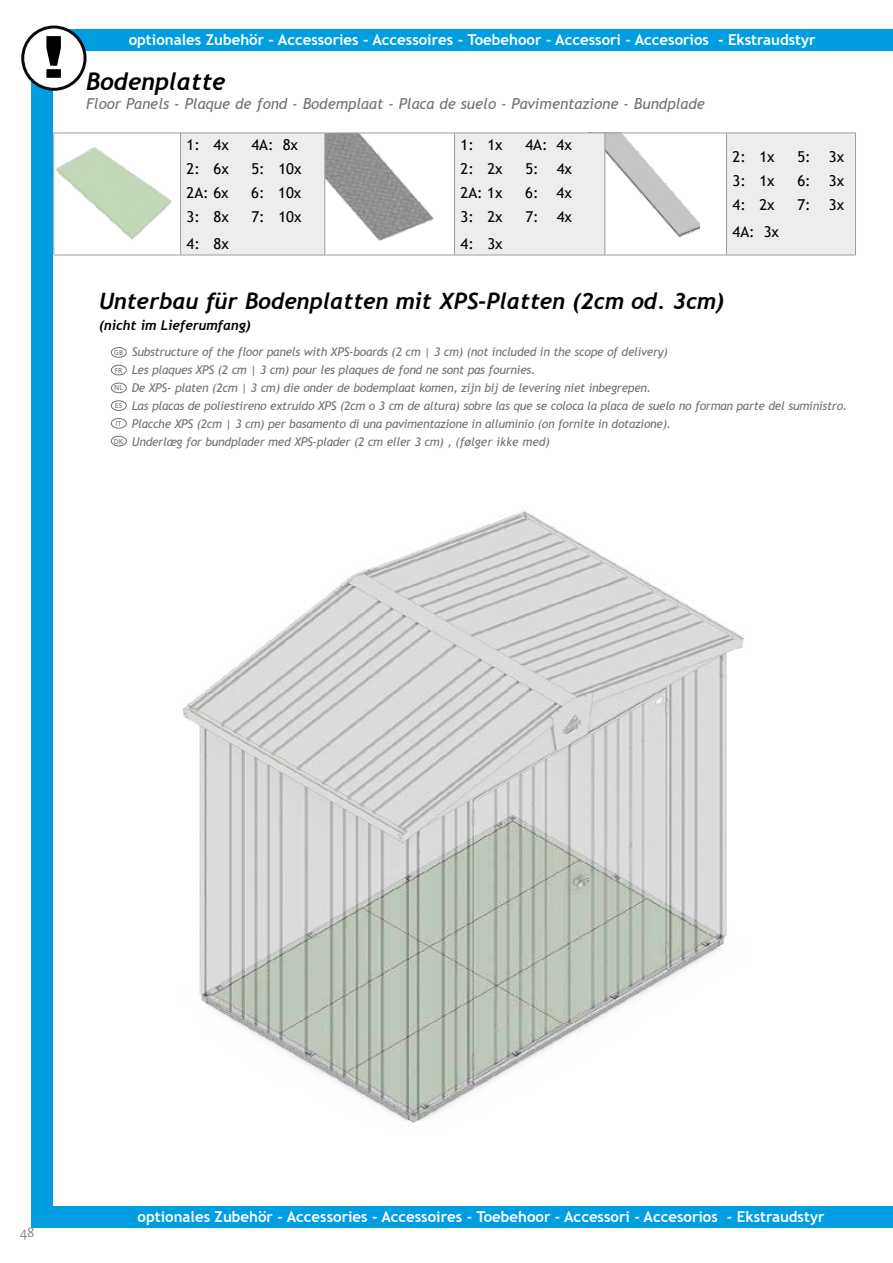
<style>
.page{position:relative;width:893px;height:1263px;background:#fff}
.page>*{position:absolute;margin:0;border:0;box-sizing:border-box;transform-origin:0 0}
.t1{font:italic 700 24px "Trebuchet";color:#000}
.t2{font:italic 700 22.5px "Trebuchet";color:#000}
.t3{font:700 15px "Trebuchet MS";color:#fff}
.t4{font:15px "Trebuchet MS";color:#000}
.t5{font:italic 15px "Trebuchet MS";color:#707172}
.t6{font:italic 700 13.5px "Trebuchet";color:#000}
.t7{font:300 13.5px "The Sans";color:#707172}
.t8{font:italic 12px/18px "Trebuchet MS";letter-spacing:-.02em;color:#707172}
.t9{font:7.05px "Frutiger LT Std";color:#707172}
</style>
<div class="page">
<div style="left:31px;top:75px;width:21px;height:1152px;background:#009ee0"></div>
<div style="left:49px;top:1206px;width:844px;height:21px;background:#009ee0"></div>
<div style="left:52px;top:29px;width:841px;height:22px;background:#009ee0"></div>
<img style="left:52px;top:147px;width:120px;height:103px">
<svg style="left:181px;top:134px;width:674px;height:121px;fill:#eceded"></svg>
<hr style="left:54px;top:133px;width:127px;height:1px;background:#9c9e9f">
<hr style="left:54px;top:133px;width:1px;height:122px;background:#9c9e9f">
<hr style="left:181px;top:133px;width:144px;height:1px;background:#9c9e9f">
<hr style="left:180px;top:133px;width:1px;height:122px;background:#9c9e9f">
<hr style="left:325px;top:133px;width:129px;height:1px;background:#9c9e9f">
<hr style="left:325px;top:133px;width:1px;height:122px;background:#9c9e9f">
<hr style="left:454px;top:133px;width:151px;height:1px;background:#9c9e9f">
<hr style="left:454px;top:133px;width:1px;height:122px;background:#9c9e9f">
<hr style="left:605px;top:133px;width:121px;height:1px;background:#9c9e9f">
<hr style="left:726px;top:133px;width:130px;height:1px;background:#9c9e9f">
<hr style="left:54px;top:255px;width:127px;height:1px;background:#9c9e9f">
<hr style="left:181px;top:255px;width:144px;height:1px;background:#9c9e9f">
<hr style="left:325px;top:255px;width:129px;height:1px;background:#9c9e9f">
<hr style="left:454px;top:255px;width:151px;height:1px;background:#9c9e9f">
<hr style="left:605px;top:255px;width:121px;height:1px;background:#9c9e9f">
<hr style="left:726px;top:255px;width:130px;height:1px;background:#9c9e9f">
<hr style="left:605px;top:133px;width:1px;height:122px;background:#9c9e9f">
<hr style="left:726px;top:133px;width:1px;height:122px;background:#9c9e9f">
<hr style="left:855px;top:133px;width:1px;height:122px;background:#9c9e9f">
<img style="left:182px;top:509px;width:562px;height:614px">
<div style="left:111px;top:347px;width:15px;height:10px;border:1px solid #707172;border-radius:50%"></div>
<div style="left:111px;top:365px;width:15px;height:10px;border:1px solid #707172;border-radius:50%"></div>
<div style="left:111px;top:383px;width:15px;height:10px;border:1px solid #707172;border-radius:50%"></div>
<div style="left:111px;top:418px;width:15px;height:10px;border:1px solid #707172;border-radius:50%"></div>
<div style="left:111px;top:401px;width:15px;height:10px;border:1px solid #707172;border-radius:50%"></div>
<div style="left:23px;top:27px;width:62px;height:62px;background:#fff;border-radius:50%"></div>
<div style="left:21px;top:26px;width:66px;height:65px;border:3px solid #0a0a0b;border-radius:50%"></div>
<svg style="left:46px;top:36px;width:15px;height:42px"></svg>
<div style="left:111px;top:436px;width:15px;height:10px;border:1px solid #707172;border-radius:50%"></div>
<p class="t3" style="left:129px;top:30px;width:688px">optionales Zubehör - Accessories - Accessoires - Toebehoor - Accessori - Accesorios - Ekstraudstyr</p>
<h1 class="t1" style="left:86px;top:66px;width:141px">Bodenplatte</h1>
<p class="t5" style="left:86px;top:95px;width:620px">Floor Panels - Plaque de fond - Bodemplaat - Placa de suelo - Pavimentazione - Bundplade</p>
<p class="t4" style="left:187px;top:135px;width:44px">1: 4x</p>
<p class="t4" style="left:251px;top:135px;width:48px">4A: 8x</p>
<p class="t4" style="left:187px;top:159px;width:44px">2: 6x</p>
<p class="t4" style="left:251px;top:159px;width:52px">5: 10x</p>
<p class="t4" style="left:187px;top:183px;width:44px">2A: 6x</p>
<p class="t4" style="left:251px;top:183px;width:52px">6: 10x</p>
<p class="t4" style="left:187px;top:207px;width:44px">3: 8x</p>
<p class="t4" style="left:251px;top:207px;width:52px">7: 10x</p>
<p class="t4" style="left:187px;top:234px;width:44px">4: 8x</p>
<p class="t4" style="left:460px;top:135px;width:44px">1: 1x</p>
<p class="t4" style="left:525px;top:135px;width:48px">4A: 4x</p>
<p class="t4" style="left:460px;top:159px;width:44px">2: 2x</p>
<p class="t4" style="left:525px;top:159px;width:48px">5: 4x</p>
<p class="t4" style="left:460px;top:183px;width:44px">2A: 1x</p>
<p class="t4" style="left:525px;top:183px;width:48px">6: 4x</p>
<p class="t4" style="left:460px;top:207px;width:44px">3: 2x</p>
<p class="t4" style="left:525px;top:207px;width:48px">7: 4x</p>
<p class="t4" style="left:460px;top:234px;width:44px">4: 3x</p>
<p class="t4" style="left:732px;top:147px;width:44px">2: 1x</p>
<p class="t4" style="left:797px;top:147px;width:48px">5: 3x</p>
<p class="t4" style="left:732px;top:171px;width:44px">3: 1x</p>
<p class="t4" style="left:797px;top:171px;width:48px">6: 3x</p>
<p class="t4" style="left:732px;top:195px;width:44px">4: 2x</p>
<p class="t4" style="left:797px;top:195px;width:48px">7: 3x</p>
<p class="t4" style="left:732px;top:222px;width:48px">4A: 3x</p>
<h2 class="t2" style="left:99px;top:287px;width:626px">Unterbau für Bodenplatten mit XPS-Platten (2cm od. 3cm)</h2>
<p class="t6" style="left:99px;top:317px;width:153px">(nicht im Lieferumfang)</p>
<p class="t8" style="left:132px;top:343px;width:717px">Substructure of the floor panels with XPS-boards (2 cm | 3 cm) (not included in the scope of delivery)<br>Les plaques XPS (2 cm | 3 cm) pour les plaques de fond ne sont pas fournies.<br>De XPS- platen (2cm | 3 cm) die onder de bodemplaat komen, zijn bij de levering niet inbegrepen.<br>Las placas de poliestireno extruido XPS (2cm o 3 cm de altura) sobre las que se coloca la placa de suelo no forman parte del suministro.<br>Placche XPS (2cm | 3 cm) per basamento di una pavimentazione in alluminio (on fornite in dotazione).<br>Underlæg for bundplader med XPS-plader (2 cm eller 3 cm) , (følger ikke med)</p>
<p class="t9" style="left:114px;top:348px;width:11px">GB</p>
<p class="t9" style="left:115px;top:366px;width:9px">FR</p>
<p class="t9" style="left:114px;top:384px;width:10px">NL</p>
<p class="t9" style="left:116px;top:419px;width:7px">IT</p>
<p class="t9" style="left:115px;top:402px;width:9px">ES</p>
<p class="t9" style="left:114px;top:437px;width:11px">DK</p>
<p class="t7" style="left:20px;top:1221px;width:16px">48</p>
<p class="t3" style="left:138px;top:1207px;width:688px">optionales Zubehör - Accessories - Accessoires - Toebehoor - Accessori - Accesorios - Ekstraudstyr</p>
</div>
